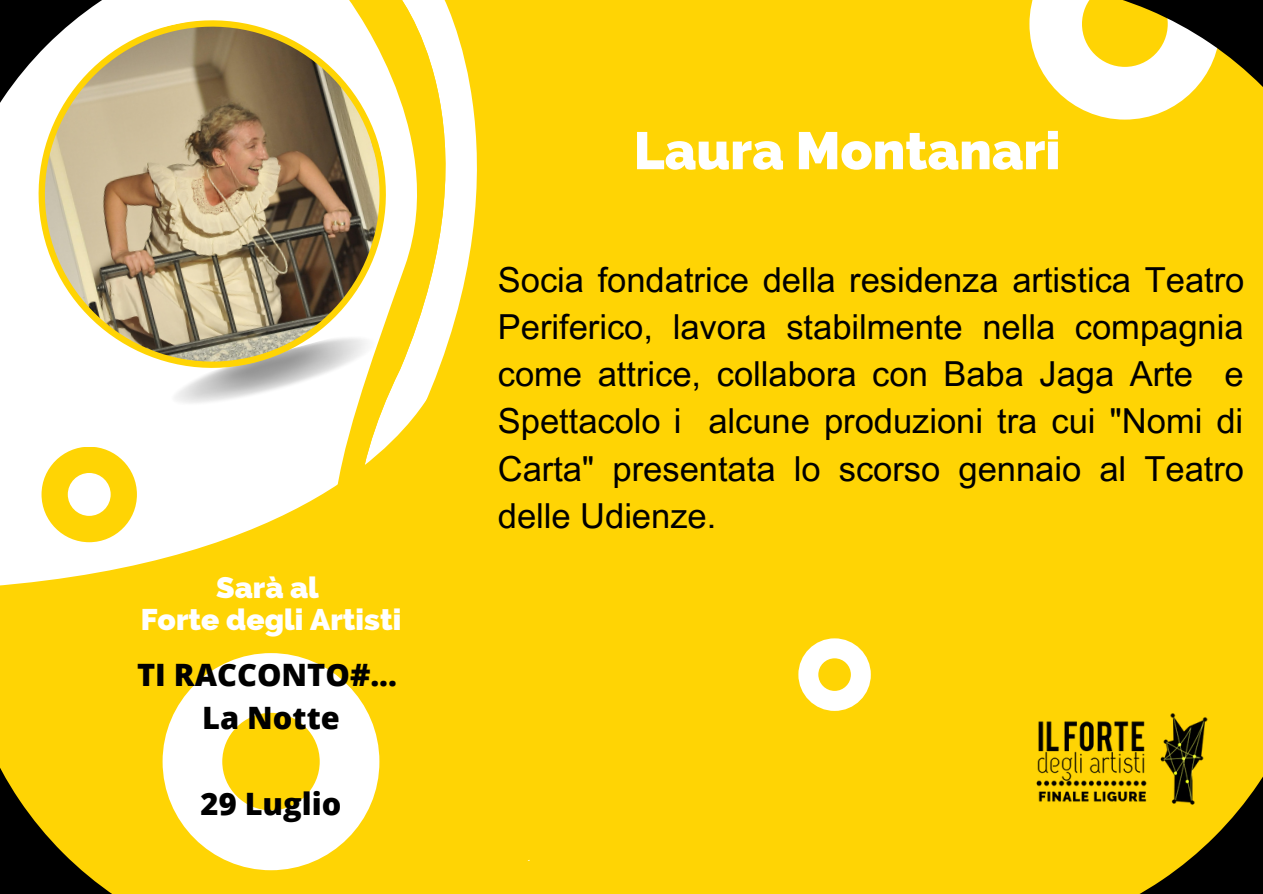
<style>
.page{position:relative;width:1263px;height:894px;background:#fff}
.page>*{position:absolute;margin:0;border:0;box-sizing:border-box;transform-origin:0 0}
.t1{font:800 52.5px "Raleway";color:#fff}
.t2{font:34.5px/47.2px "Arial MT Pro";color:#000;text-align:justify}
.t3{font:800 30.75px "Open Sans";color:#000}
.t4{font:800 30px "Raleway";color:#fff}
</style>
<div class="page">
<div style="left:0;top:0;width:1263px;height:893px;background:#ffd404"></div>
<svg style="left:463px;top:54px;width:14px;height:183px;fill:#fff"></svg>
<svg style="left:299px;top:0;width:164px;height:237px;fill:#fff"></svg>
<svg style="left:0;top:237px;width:530px;height:624px"></svg>
<svg style="left:798px;top:638px;width:73px;height:72px"></svg>
<img style="left:165px;top:384px;width:220px;height:36px">
<svg style="left:22px;top:4px;width:381px;height:380px;background:#c8bc98"></svg>
<svg style="left:42px;top:446px;width:95px;height:96px"></svg>
<svg style="left:315px;top:653px;width:65px;height:208px;fill:#fff"></svg>
<svg style="left:0;top:0;width:299px;height:297px;background:#baab8f"></svg>
<svg style="left:1029px;top:0;width:234px;height:120px"></svg>
<svg style="left:1036px;top:713px;width:227px;height:180px"></svg>
<svg style="left:0;top:600px;width:315px;height:293px"></svg>
<p class="t4" style="left:216px;top:569px;width:104px">Sarà al</p>
<p class="t4" style="left:141px;top:602px;width:262px">Forte degli Artisti</p>
<p class="t3" style="left:137px;top:652px;width:262px">TI RACCONTO#...</p>
<p class="t3" style="left:202px;top:695px;width:139px">La Notte</p>
<p class="t3" style="left:201px;top:782px;width:142px">29 Luglio</p>
<p class="t1" style="left:634px;top:120px;width:428px">Laura Montanari</p>
<p class="t2" style="left:498px;top:260px;width:748px">Socia fondatrice della residenza artistica Teatro Periferico, lavora stabilmente nella compagnia come attrice, collabora con Baba Jaga Arte e Spettacolo i alcune produzioni tra cui "Nomi di Carta" presentata lo scorso gennaio al Teatro delle Udienze.</p>
</div>
